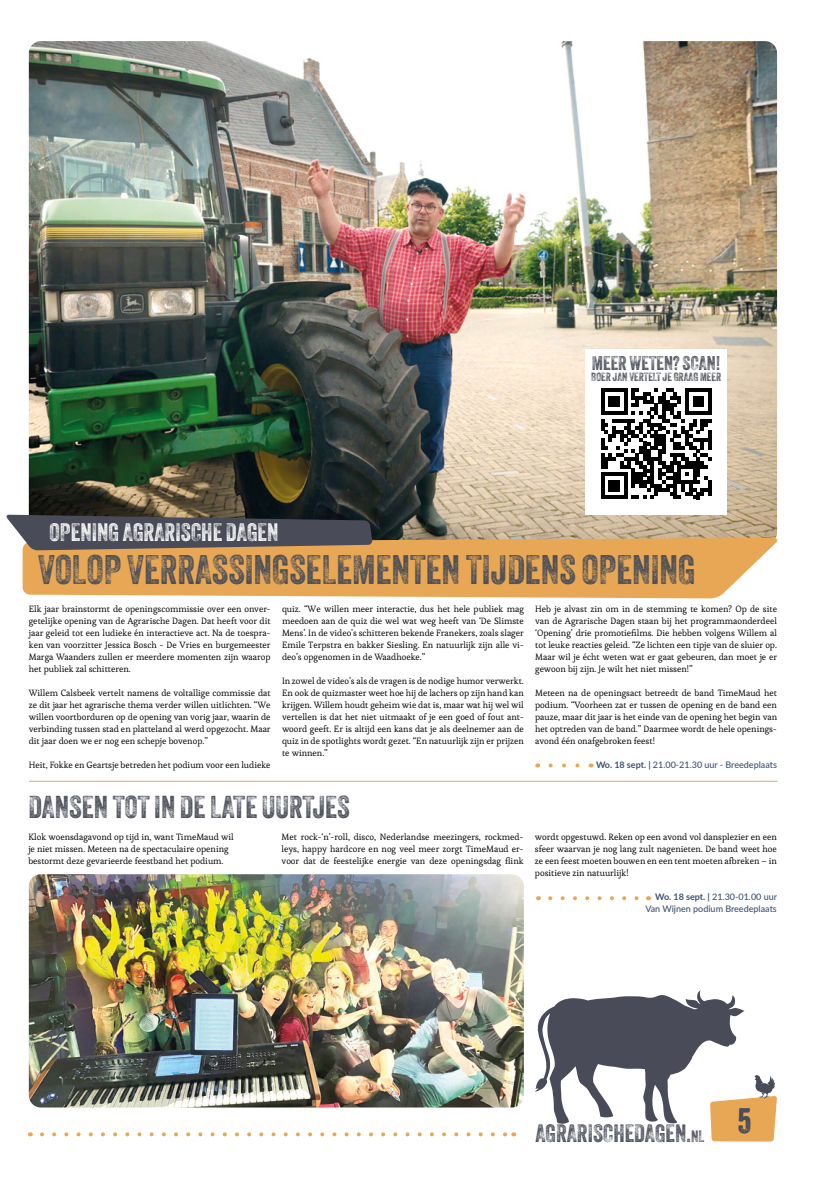
<style>
.page{position:relative;width:820px;height:1177px;background:#fff}
.page>*{position:absolute;margin:0;border:0;box-sizing:border-box;transform-origin:0 0}
.t1{font:40px "Veneer Three";color:#494d58}
.t2{font:34px "Veneer Three";color:#494d58}
.t3{font:30.7px "Veneer Three";color:#494d58}
.t4{font:24.5px "Veneer Three";color:#fff}
.t5{font:24.3px "Veneer Three";color:#494d5a}
.t6{font:19.2px "Veneer Three";color:#494d58}
.t7{font:11.5px "Veneer Three";color:#494d58}
.t8{font:9px/12px "Esteban";color:#000;text-align:justify}
.t9{font:500 9px/12px "Lato";color:#3f516f;text-align:right}
.s1{font-weight:700}
.s2{font-size:16px}
</style>
<div class="page">
<svg style="left:42px;top:1132px;width:465px;height:4px"></svg>
<img style="left:29px;top:41px;width:747px;height:497px">
<svg style="left:23px;top:538px;width:755px;height:60px;fill:#e8a754"></svg>
<svg style="left:6px;top:514px;width:366px;height:36px"></svg>
<svg style="left:550px;top:763px;width:30px;height:4px"></svg>
<svg style="left:550px;top:896px;width:89px;height:4px"></svg>
<hr style="left:29px;top:780px;width:747px;height:1px;background:#e8a754">
<img style="left:29px;top:874px;width:494px;height:233px">
<svg style="left:535px;top:990px;width:241px;height:151px"></svg>
<div style="left:585px;top:349px;width:141px;height:165px;background:#fff"></div>
<svg style="left:601px;top:388px;width:110px;height:111px"></svg>
<svg style="left:707px;top:480px;width:4px;height:15px"></svg>
<h3 class="t4" style="left:50px;top:517px;width:230px">OPENING AGRARISCHE DAGEN</h3>
<h3 class="t6" style="left:591px;top:351px;width:130px">MEER WETEN? SCAN!</h3>
<p class="t7" style="left:591px;top:369px;width:131px">BOER JAN VERTELT JE GRAAG MEER</p>
<h1 class="t1" style="left:38px;top:545px;width:658px">VOLOP VERRASSINGSELEMENTEN TIJDENS OPENING</h1>
<p class="t8" style="left:29px;top:603px;width:243px">Elk jaar brainstormt de openingscommissie over een onver&shy;getelijke opening van de Agrarische Dagen. Dat heeft voor dit jaar geleid tot een ludieke én interactieve act. Na de toespra&shy;ken van voorzitter Jessica Bosch - De Vries en burgemeester Marga Waanders zullen er meerdere momenten zijn waarop het publiek zal schitteren.</p>
<p class="t8" style="left:29px;top:687px;width:243px">Willem Calsbeek vertelt namens de voltallige commissie dat ze dit jaar het agrarische thema verder willen uitlichten. “We willen voortborduren op de opening van vorig jaar, waarin de verbinding tussen stad en platteland al werd opgezocht. Maar dit jaar doen we er nog een schepje bovenop.”</p>
<p class="t8" style="left:29px;top:759px;width:243px">Heit, Fokke en Geartsje betreden het podium voor een ludieke</p>
<p class="t8" style="left:282px;top:603px;width:243px">quiz. “We willen meer interactie, dus het hele publiek mag meedoen aan de quiz die wel wat weg heeft van ‘De Slimste Mens’. In de video’s schitteren bekende Franekers, zoals slager Emile Terpstra en bakker Siesling. En natuurlijk zijn alle vi&shy;deo’s opgenomen in de Waadhoeke.”</p>
<p class="t8" style="left:282px;top:675px;width:243px">In zowel de video’s als de vragen is de nodige humor verwerkt.<br>En ook de quizmaster weet hoe hij de lachers op zijn hand kan krijgen. Willem houdt geheim wie dat is, maar wat hij wel wil vertellen is dat het niet uitmaakt of je een goed of fout ant&shy;woord geeft. Er is altijd een kans dat je als deelnemer aan de quiz in de spotlights wordt gezet. “En natuurlijk zijn er prijzen te winnen.”</p>
<h3 class="t3" style="left:28px;top:788px;width:323px">DANSEN TOT IN DE LATE UURTJES</h3>
<p class="t8" style="left:535px;top:603px;width:243px">Heb je alvast zin om in de stemming te komen? Op de site van de Agrarische Dagen staan bij het programmaonderdeel ‘Opening’ drie promotiefilms. Die hebben volgens Willem al tot leuke reacties geleid. “Ze lichten een tipje van de sluier op.<br>Maar wil je écht weten wat er gaat gebeuren, dan moet je er gewoon bij zijn. Je wilt het niet missen!”</p>
<p class="t8" style="left:535px;top:687px;width:243px">Meteen na de openingsact betreedt de band TimeMaud het podium. “Voorheen zat er tussen de opening en de band een pauze, maar dit jaar is het einde van de opening het begin van het optreden van de band.” Daarmee wordt de hele openings&shy;avond één onafgebroken feest!</p>
<p class="t9" style="left:595px;top:758px;width:182px"><span class="s1">Wo. 18 sept. |</span> 21.00-21.30 uur - Breedeplaats</p>
<p class="t8" style="left:28px;top:831px;width:207px;text-align:left">Klok woensdagavond op tijd in, want TimeMaud wil je niet missen. Meteen na de spectaculaire opening bestormt deze gevarieerde feestband het podium.</p>
<p class="t8" style="left:281px;top:831px;width:243px">Met rock-‘n’-roll, disco, Nederlandse meezingers, rockmed&shy;leys, happy hardcore en nog veel meer zorgt TimeMaud er&shy;voor dat de feestelijke energie van deze openingsdag flink</p>
<p class="t8" style="left:534px;top:831px;width:243px">wordt opgestuwd. Reken op een avond vol dansplezier en een sfeer waarvan je nog lang zult nagenieten. De band weet hoe ze een feest moeten bouwen en een tent moeten afbreken – in positieve zin natuurlijk!</p>
<p class="t9" style="left:645px;top:890px;width:133px"><span class="s1">Wo. 18 sept. |</span> 21.30-01.00 uur<br>Van Wijnen podium Breedeplaats</p>
<h3 class="t5" style="left:535px;top:1118px;width:170px">AGRARISCHEDAGEN.<span class="s2">NL</span></h3>
<h2 class="t2" style="left:737px;top:1099px;width:15px">5</h2>
</div>
